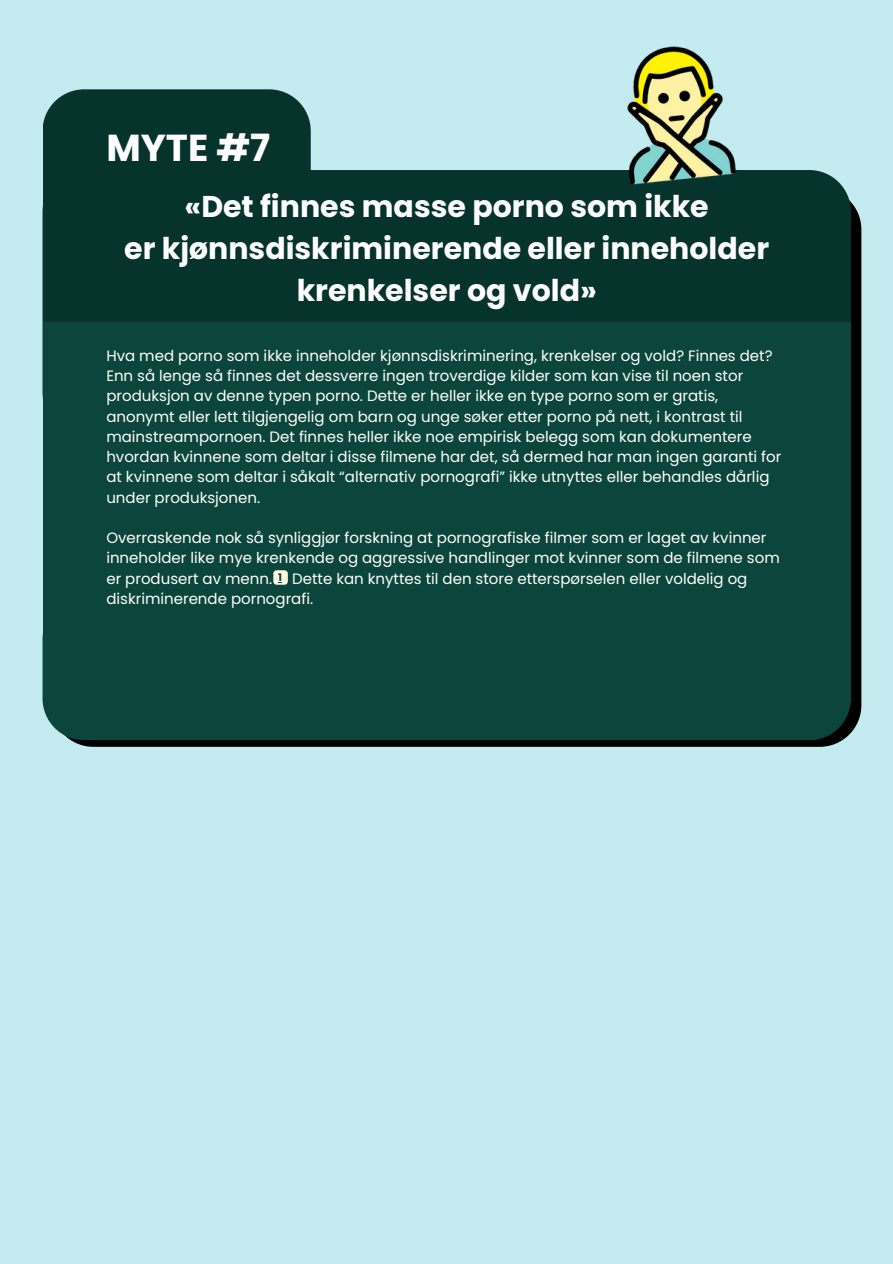
<style>
.page{position:relative;width:893px;height:1264px;background:#fff}
.page>*{position:absolute;margin:0;border:0;box-sizing:border-box;transform-origin:0 0}
.t1{font:700 37.5px "Poppins";color:#fff}
.t2{font:700 30px/41.7px "Poppins";color:#fff;text-align:center}
.t3{font:15px/20.2px "Poppins";color:#fff}
.t4{font:700 10.5px "Poppins";color:#0b453c}
</style>
<div class="page">
<div style="left:0;top:0;width:892px;height:1263px;background:#c3ebf0"></div>
<svg style="left:70px;top:201px;width:791px;height:545px;background:#080c0c"></svg>
<div style="left:43px;top:89px;width:267px;height:81px;background:#07332d"></div>
<div style="left:43px;top:170px;width:807px;height:152px;background:#07332d"></div>
<div style="left:43px;top:322px;width:807px;height:380px;background:#0b453c"></div>
<div style="left:43px;top:702px;width:807px;height:38px;background:#0b453c"></div>
<img style="left:592px;top:46px;width:192px;height:158px">
<div style="left:273px;top:570px;width:15px;height:14px;background:#fffbe4;border-radius:3px"></div>
<h1 class="t1" style="left:106px;top:122px;width:165px">MYTE #7</h1>
<h2 class="t2" style="left:124px;top:186px;width:646px">«Det finnes masse porno som ikke<br>er kjønnsdiskriminerende eller inneholder krenkelser og vold»</h2>
<p class="t3" style="left:106px;top:345px;width:676px">Hva med porno som ikke inneholder kjønnsdiskriminering, krenkelser og vold? Finnes det?<br>Enn så lenge så finnes det dessverre ingen troverdige kilder som kan vise til noen stor produksjon av denne typen porno. Dette er heller ikke en type porno som er gratis, anonymt eller lett tilgjengelig om barn og unge søker etter porno på nett, i kontrast til mainstreampornoen. Det finnes heller ikke noe empirisk belegg som kan dokumentere hvordan kvinnene som deltar i disse filmene har det, så dermed har man ingen garanti for at kvinnene som deltar i såkalt “alternativ pornografi” ikke utnyttes eller behandles dårlig under produksjonen.</p>
<p class="t3" style="left:106px;top:528px;width:675px">Overraskende nok så synliggjør forskning at pornografiske filmer som er laget av kvinner inneholder like mye krenkende og aggressive handlinger mot kvinner som de filmene som er produsert av menn.</p>
<p class="t3" style="left:106px;top:568px;width:642px;text-indent:186px">Dette kan knyttes til den store etterspørselen eller voldelig og diskriminerende pornografi.</p>
<p class="t4" style="left:278px;top:570px;width:5px">1</p>
</div>
